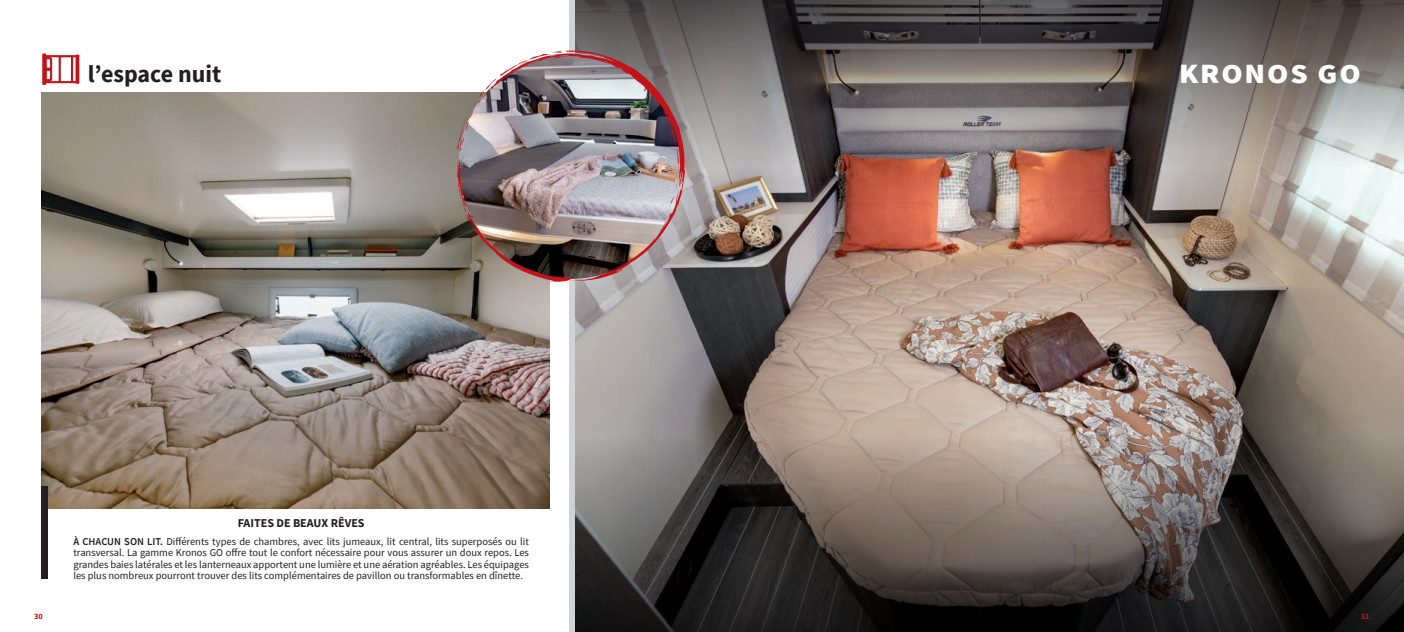
<style>
.page{position:relative;width:1404px;height:632px;background:#fff}
.page>*{position:absolute;margin:0;border:0;box-sizing:border-box;transform-origin:0 0}
.t1{font:900 27.75px "Source Sans Pro";letter-spacing:.06em;color:#fff;scale:1.11 1}
.t2{font:700 24px "Source Sans Pro";color:#231f20}
.t3{font:700 12px "Source Sans Pro";color:#231f20}
.t4{font:10.5px/11.2px "Source Sans Pro";color:#231f20;text-align:justify}
.t5{font:700 8.25px "Source Sans Pro";color:#c4121a}
.s1{font-weight:600}
</style>
<div class="page">
<img style="left:574px;top:224px;width:829px;height:153px">
<svg style="left:574px;top:0;width:829px;height:224px;background:#817470"></svg>
<svg style="left:574px;top:377px;width:829px;height:254px;background:#655c57"></svg>
<img style="left:41px;top:92px;width:508px;height:416px">
<svg style="left:42px;top:54px;width:37px;height:31px"></svg>
<div style="left:569px;top:0;width:5px;height:631px;background:#d1d2d4"></div>
<div style="left:41px;top:486px;width:7px;height:92px;background:#231f20"></div>
<img style="left:564px;top:50px;width:121px;height:231px">
<img style="left:456px;top:51px;width:115px;height:230px">
<p class="t2" style="left:88px;top:57px;width:135px">l’espace nuit</p>
<p class="t5" style="left:34px;top:610px;width:10px">30</p>
<p class="t3" style="left:238px;top:514px;width:128px">FAITES DE BEAUX RÊVES</p>
<p class="t4" style="left:73px;top:535px;width:457px"><span class="s1">À CHACUN SON LIT.</span> Différents types de chambres, avec lits jumeaux, lit central, lits superposés ou lit transversal. La gamme Kronos GO offre tout le confort nécessaire pour vous assurer un doux repos. Les grandes baies latérales et les lanterneaux apportent une lumière et une aération agréables. Les équipages les plus nombreux pourront trouver des lits complémentaires de pavillon ou transformables en dînette.</p>
<p class="t1" style="left:1178px;top:54px;width:165px">KRONOS GO</p>
<p class="t5" style="left:1360px;top:610px;width:10px">31</p>
</div>
